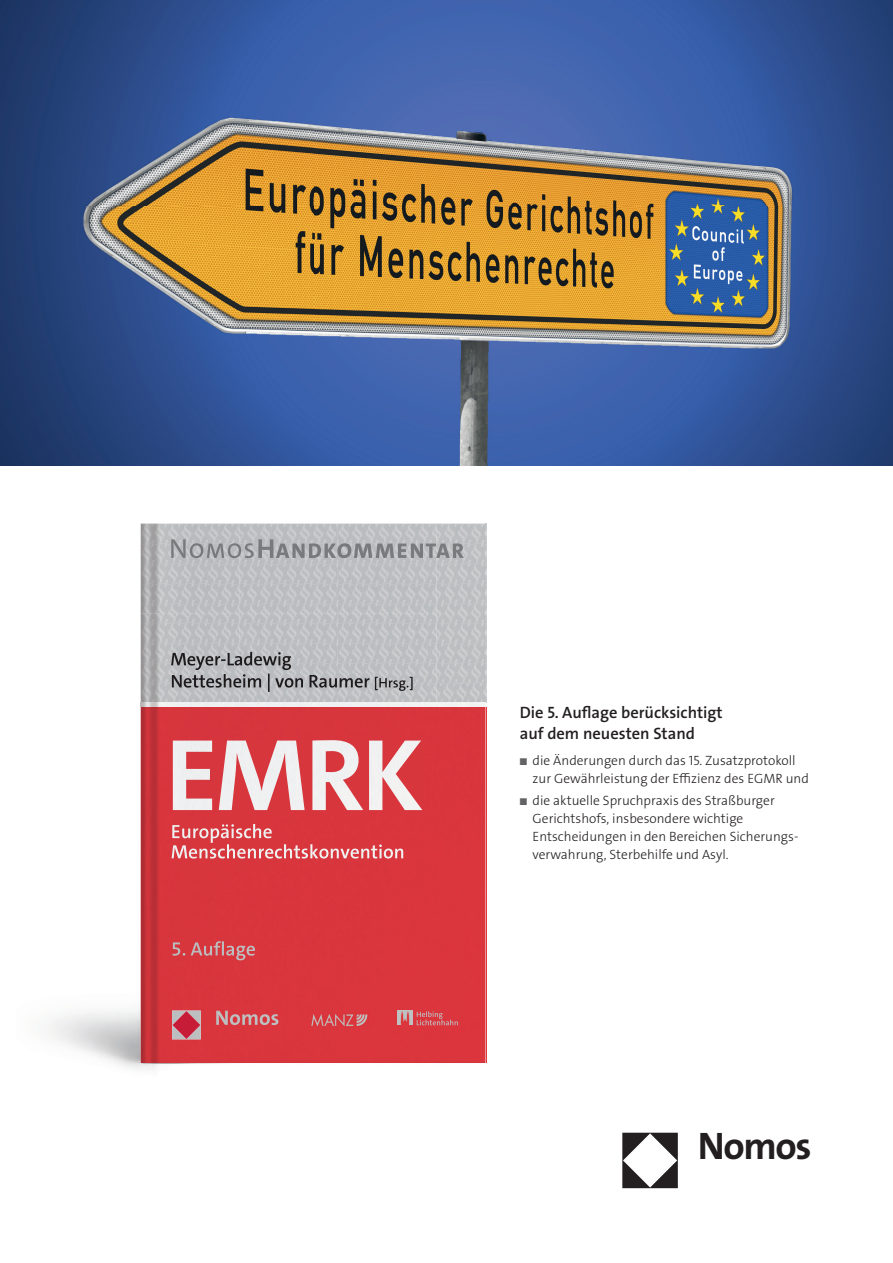
<style>
.page{position:relative;width:893px;height:1263px;background:#fff}
.page>*{position:absolute;margin:0;border:0;box-sizing:border-box;transform-origin:0 0}
.t1{font:700 38.55px "The Sans Os F";letter-spacing:-.035em;color:#231f20}
.t2{font:600 16.5px/21px "The Sans Os F";color:#231f20}
.t3{font:300 13.5px/18px "The Sans Os F";color:#231f20}
.s1{color:#636366}
</style>
<div class="page">
<img style="left:0;top:0;width:893px;height:465px">
<svg style="left:622px;top:1133px;width:56px;height:55px"></svg>
<img style="left:47px;top:524px;width:109px;height:546px">
<img style="left:141px;top:524px;width:345px;height:539px">
<hr style="left:485px;top:706px;width:1px;height:357px;background:#e1373d">
<img style="left:171px;top:539px;width:15px;height:19px">
<img style="left:190px;top:543px;width:64px;height:15px">
<img style="left:258px;top:539px;width:15px;height:19px">
<img style="left:276px;top:543px;width:29px;height:15px">
<img style="left:309px;top:543px;width:12px;height:15px">
<img style="left:325px;top:543px;width:12px;height:15px">
<img style="left:337px;top:543px;width:14px;height:15px">
<img style="left:354px;top:543px;width:18px;height:15px">
<img style="left:376px;top:543px;width:30px;height:15px">
<img style="left:411px;top:543px;width:12px;height:15px">
<img style="left:426px;top:543px;width:10px;height:15px">
<img style="left:436px;top:543px;width:14px;height:15px">
<img style="left:453px;top:543px;width:11px;height:15px">
<img style="left:171px;top:652px;width:132px;height:18px">
<img style="left:172px;top:673px;width:197px;height:19px">
<img style="left:375px;top:677px;width:38px;height:14px">
<img style="left:173px;top:942px;width:7px;height:14px">
<img style="left:183px;top:941px;width:72px;height:19px">
<img style="left:173px;top:740px;width:249px;height:70px">
<img style="left:172px;top:824px;width:101px;height:19px">
<img style="left:172px;top:844px;width:231px;height:14px">
<img style="left:200px;top:1011px;width:1px;height:28px">
<img style="left:172px;top:1011px;width:28px;height:28px">
<img style="left:216px;top:1011px;width:62px;height:14px">
<img style="left:309px;top:1012px;width:60px;height:16px">
<img style="left:417px;top:1011px;width:26px;height:8px">
<img style="left:417px;top:1020px;width:41px;height:5px">
<img style="left:397px;top:1010px;width:15px;height:15px">
<p class="t2" style="left:520px;top:702px;width:204px">Die 5. Auflage berücksichtigt auf dem neuesten Stand</p>
<p class="t3" style="left:533px;top:752px;width:278px;text-indent:-13px"><span class="s1">■</span> die Änderungen durch das 15. Zusatzprotokoll zur Gewährleistung der Effizienz des EGMR und</p>
<p class="t3" style="left:533px;top:792px;width:267px;text-indent:-13px"><span class="s1">■</span> die aktuelle Spruchpraxis des Straßburger Gerichtshofs, insbesondere wichtige Entscheidungen in den Bereichen Sicherungs&shy;verwahrung, Sterbehilfe und Asyl.</p>
<h1 class="t1" style="left:698px;top:1121px;width:115px">Nomos</h1>
</div>
